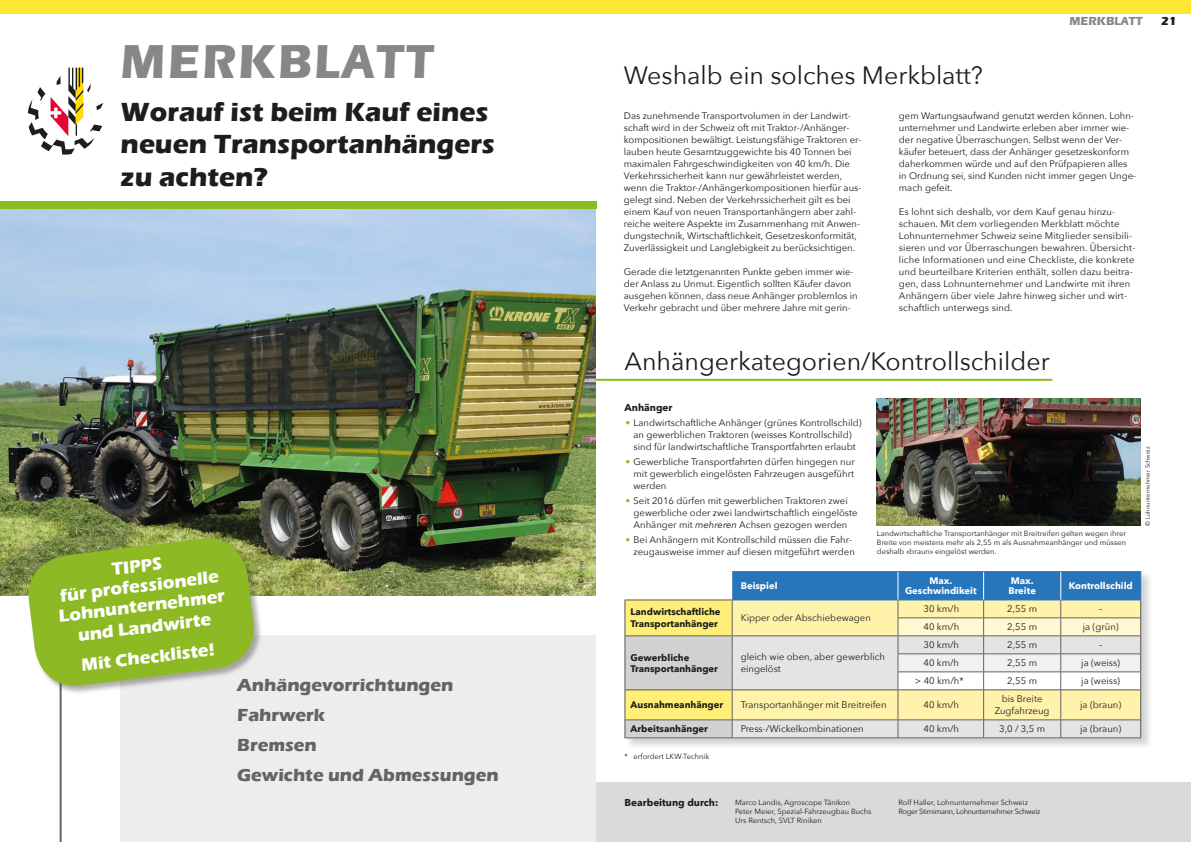
<style>
.page{position:relative;width:1191px;height:842px;background:#fff}
.page>*{position:absolute;margin:0;border:0;box-sizing:border-box;transform-origin:0 0}
.t1{font:700 49px "Eras ITC";letter-spacing:.04em;color:#878787}
.t2{font:700 27px/32.4px "Eras ITC";color:#1d1d1b}
.t3{font:25px "Avenir Next";color:#1d1d1b}
.t4{font:700 18px/20px "Eras ITC";color:#fff;text-align:center}
.t5{font:700 18px/30px "Eras ITC";color:#646463}
.t6{font:700 12px "Eras ITC";color:#878787}
.t7{font:700 12px "Eras ITC";color:#1d1d1b}
.t8{font:700 10px "Avenir Next";color:#1d1d1b}
.t9{font:9.5px/12px "Avenir Next";color:#1d1d1b}
.t10{font:700 9.5px/11.4px "Avenir Next";color:#1d1d1b}
.t11{font:700 9.5px/10px "Avenir Next";color:#fff;text-align:center}
.t12{font:7.5px/9px "Avenir Next";color:#1d1d1b;text-align:justify}
.t13{font:7.5px/9px "Avenir Next";letter-spacing:-.04em;color:#1d1d1b}
.t14{font:6px "Avenir Next";color:#1d1d1b}
.s1{color:#8dba24}
.s2{font-style:italic}
</style>
<div class="page">
<div style="left:0;top:0;width:1191px;height:14px;background:#ffe731"></div>
<div style="left:595px;top:782px;width:596px;height:60px;background:#dadada"></div>
<img style="left:0;top:209px;width:595px;height:386px">
<div style="left:120px;top:635px;width:475px;height:207px;background:#ededed"></div>
<svg style="left:28px;top:68px;width:75px;height:87px"></svg>
<div style="left:0;top:201px;width:596px;height:8px;background:#8dba24"></div>
<hr style="left:60px;top:616px;width:2px;height:226px;background:#646463">
<div style="left:28px;top:538px;width:235px;height:157px;background:#1d1d1b;opacity:.35"></div>
<svg style="left:24px;top:534px;width:235px;height:156px;background:#96b941"></svg>
<div style="left:624px;top:571px;width:528px;height:179px;background:#1d1d1b;opacity:.2"></div>
<hr style="left:732px;top:571px;width:166px;height:1px;background:#2775bb">
<hr style="left:898px;top:571px;width:85px;height:1px;background:#2775bb">
<hr style="left:983px;top:571px;width:77px;height:1px;background:#2775bb">
<hr style="left:1060px;top:571px;width:81px;height:1px;background:#2775bb">
<hr style="left:624px;top:738px;width:108px;height:1px;background:#646463">
<hr style="left:732px;top:738px;width:166px;height:1px;background:#646463">
<svg style="left:624px;top:572px;width:517px;height:166px;background:#d0d6c2"></svg>
<hr style="left:898px;top:738px;width:85px;height:1px;background:#646463">
<hr style="left:983px;top:738px;width:77px;height:1px;background:#646463">
<hr style="left:1060px;top:738px;width:81px;height:1px;background:#646463">
<hr style="left:595px;top:379px;width:457px;height:2px;background:#8dba24">
<img style="left:877px;top:399px;width:263px;height:127px">
<h1 class="t1" style="left:121px;top:33px;width:315px">MERKBLATT</h1>
<h2 class="t2" style="left:121px;top:96px;width:376px">Worauf ist beim Kauf eines neuen Transportanhängers zu achten?</h2>
<h3 class="t4" style="left:53px;top:566px;width:169px;rotate:-7deg">TIPPS<br>für professionelle<br>Lohnunternehmer</h3>
<h3 class="t4" style="left:76px;top:620px;width:136px;line-height:30px;text-align:left;rotate:-7deg">und Landwirte<br>Mit Checkliste!</h3>
<h3 class="t5" style="left:237px;top:670px;width:263px">Anhängevorrichtungen<br>Fahrwerk<br>Bremsen<br>Gewichte und Abmessungen</h3>
<p class="t14" style="left:576px;top:583px;width:24px;rotate:-90deg">© Krone</p>
<p class="t6" style="left:1069px;top:14px;width:75px">MERKBLATT</p>
<p class="t7" style="left:1161px;top:14px;width:17px">21</p>
<h3 class="t3" style="left:624px;top:54px;width:361px">Weshalb ein solches Merkblatt?</h3>
<p class="t9" style="left:899px;top:109px;width:239px">gem Wartungsaufwand genutzt werden können. Lohn&shy;unternehmer und Landwirte erleben aber immer wie&shy;der negative Überraschungen. Selbst wenn der Ver&shy;käufer beteuert, dass der Anhänger gesetzeskonform daherkommen würde und auf den Prüfpapieren alles in Ordnung sei, sind Kunden nicht immer gegen Unge&shy;mach gefeit.</p>
<p class="t9" style="left:899px;top:205px;width:238px">Es lohnt sich deshalb, vor dem Kauf genau hinzu&shy;schauen. Mit dem vorliegenden Merkblatt möchte Lohnunternehmer Schweiz seine Mitglieder sensibili&shy;sieren und vor Überraschungen bewahren. Übersicht&shy;liche Informationen und eine Checkliste, die konkrete und beurteilbare Kriterien enthält, sollen dazu beitra&shy;gen, dass Lohnunternehmer und Landwirte mit ihren Anhängern über viele Jahre hinweg sicher und wirt&shy;schaftlich unterwegs sind.</p>
<h3 class="t3" style="left:624px;top:340px;width:426px">Anhängerkategorien/Kontrollschilder</h3>
<p class="t8" style="left:624px;top:399px;width:49px">Anhänger</p>
<p class="t9" style="left:625px;top:416px;width:238px;text-align:center"><span class="s1">•</span> Landwirtschaftliche Anhänger (grünes Kontrollschild) an gewerblichen Traktoren (weisses Kontrollschild) sind für landwirtschaftliche Transportfahrten erlaubt</p>
<p class="t9" style="left:633px;top:455px;width:223px;text-align:justify;text-indent:-8px"><span class="s1">•</span> Gewerbliche Transportfahrten dürfen hingegen nur mit gewerblich eingelösten Fahrzeugen ausgeführt werden</p>
<p class="t9" style="left:633px;top:494px;width:226px;text-indent:-8px"><span class="s1">•</span> Seit 2016 dürfen mit gewerblichen Traktoren zwei gewerbliche oder zwei landwirtschaftlich eingelöste<br>Anhänger mit <span class="s2">mehreren</span> Achsen gezogen werden</p>
<p class="t9" style="left:625px;top:533px;width:231px;text-align:right"><span class="s1">•</span> Bei Anhängern mit Kontrollschild müssen die Fahr&shy;zeugausweise immer auf diesen mitgeführt werden</p>
<p class="t11" style="left:740px;top:581px;width:38px">Beispiel</p>
<p class="t11" style="left:905px;top:576px;width:73px">Max.<br>Geschwindikeit</p>
<p class="t11" style="left:1008px;top:576px;width:29px;text-align:left">Max.<br>Breite</p>
<p class="t11" style="left:1068px;top:581px;width:66px">Kontrollschild</p>
<p class="t10" style="left:630px;top:606px;width:91px">Landwirtschaftliche<br>Transportanhänger</p>
<p class="t9" style="left:740px;top:611px;width:132px">Kipper oder Abschiebewagen</p>
<p class="t9" style="left:624px;top:109px;width:239px">Das zunehmende Transportvolumen in der Landwirt&shy;schaft wird in der Schweiz oft mit Traktor-/Anhänger&shy;kompositionen bewältigt. Leistungsfähige Traktoren er&shy;lauben heute Gesamtzuggewichte bis 40 Tonnen bei maximalen Fahrgeschwindigkeiten von 40 km/h. Die Verkehrssicherheit kann nur gewährleistet werden, wenn die Traktor-/Anhängerkompositionen hierfür aus&shy;gelegt sind. Neben der Verkehrssicherheit gilt es bei einem Kauf von neuen Transportanhängern aber zahl&shy;reiche weitere Aspekte im Zusammenhang mit Anwen&shy;dungstechnik, Wirtschaftlichkeit, Gesetzeskonformität, Zuverlässigkeit und Langlebigkeit zu berücksichtigen.</p>
<p class="t9" style="left:624px;top:265px;width:235px">Gerade die letztgenannten Punkte geben immer wie&shy;der Anlass zu Unmut. Eigentlich sollten Käufer davon ausgehen können, dass neue Anhänger problemlos in Verkehr gebracht und über mehrere Jahre mit gerin-</p>
<p class="t12" style="left:877px;top:528px;width:251px">Landwirtschaftliche Transportanhänger mit Breitreifen gelten wegen ihrer Breite von meistens mehr als 2,55 m als Ausnahmeanhänger und müssen deshalb «braun» eingelöst werden.</p>
<p class="t9" style="left:923px;top:602px;width:37px">30 km/h</p>
<p class="t9" style="left:1007px;top:602px;width:31px">2,55 m</p>
<p class="t9" style="left:1098px;top:602px;width:5px">–</p>
<p class="t9" style="left:923px;top:620px;width:37px">40 km/h</p>
<p class="t9" style="left:1007px;top:620px;width:31px">2,55 m</p>
<p class="t9" style="left:1082px;top:620px;width:37px">ja (grün)</p>
<p class="t10" style="left:630px;top:651px;width:89px">Gewerbliche<br>Transportanhänger</p>
<p class="t9" style="left:740px;top:650px;width:146px">gleich wie oben, aber gewerblich eingelöst</p>
<p class="t9" style="left:923px;top:638px;width:37px">30 km/h</p>
<p class="t9" style="left:1007px;top:638px;width:31px">2,55 m</p>
<p class="t9" style="left:1098px;top:638px;width:5px">–</p>
<p class="t9" style="left:923px;top:656px;width:37px">40 km/h</p>
<p class="t9" style="left:1007px;top:656px;width:31px">2,55 m</p>
<p class="t9" style="left:1081px;top:656px;width:40px">ja (weiss)</p>
<p class="t9" style="left:915px;top:674px;width:50px">&gt; 40 km/h*</p>
<p class="t9" style="left:1007px;top:674px;width:31px">2,55 m</p>
<p class="t9" style="left:1081px;top:674px;width:40px">ja (weiss)</p>
<p class="t10" style="left:630px;top:699px;width:94px">Ausnahmeanhänger</p>
<p class="t9" style="left:740px;top:698px;width:147px">Transportanhänger mit Breitreifen</p>
<p class="t9" style="left:923px;top:698px;width:37px">40 km/h</p>
<p class="t9" style="left:994px;top:692px;width:56px;text-align:center">bis Breite<br>Zugfahrzeug</p>
<p class="t9" style="left:1080px;top:698px;width:43px">ja (braun)</p>
<p class="t10" style="left:630px;top:723px;width:79px">Arbeitsanhänger</p>
<p class="t9" style="left:740px;top:722px;width:125px">Press-/Wickelkombinationen</p>
<p class="t9" style="left:923px;top:722px;width:37px">40 km/h</p>
<p class="t9" style="left:999px;top:722px;width:48px">3,0 / 3,5 m</p>
<p class="t9" style="left:1080px;top:722px;width:43px">ja (braun)</p>
<p class="t12" style="left:624px;top:751px;width:86px">* erfordert LKW-Technik</p>
<p class="t14" style="left:1142px;top:526px;width:81px;rotate:-90deg">© Lohnunternehmer Schweiz</p>
<p class="t8" style="left:624px;top:793px;width:95px">Bearbeitung durch:</p>
<p class="t12" style="left:735px;top:798px;width:138px;text-align:left">Marco Landis, Agroscope Tänikon<br>Peter Meier, Spezial-Fahrzeugbau Buchs<br>Urs Rentsch, SVLT Riniken</p>
<p class="t13" style="left:898px;top:798px;width:143px">Rolf Haller, Lohnunternehmer Schweiz<br>Roger Stirnimann, Lohnunternehmer Schweiz</p>
</div>
